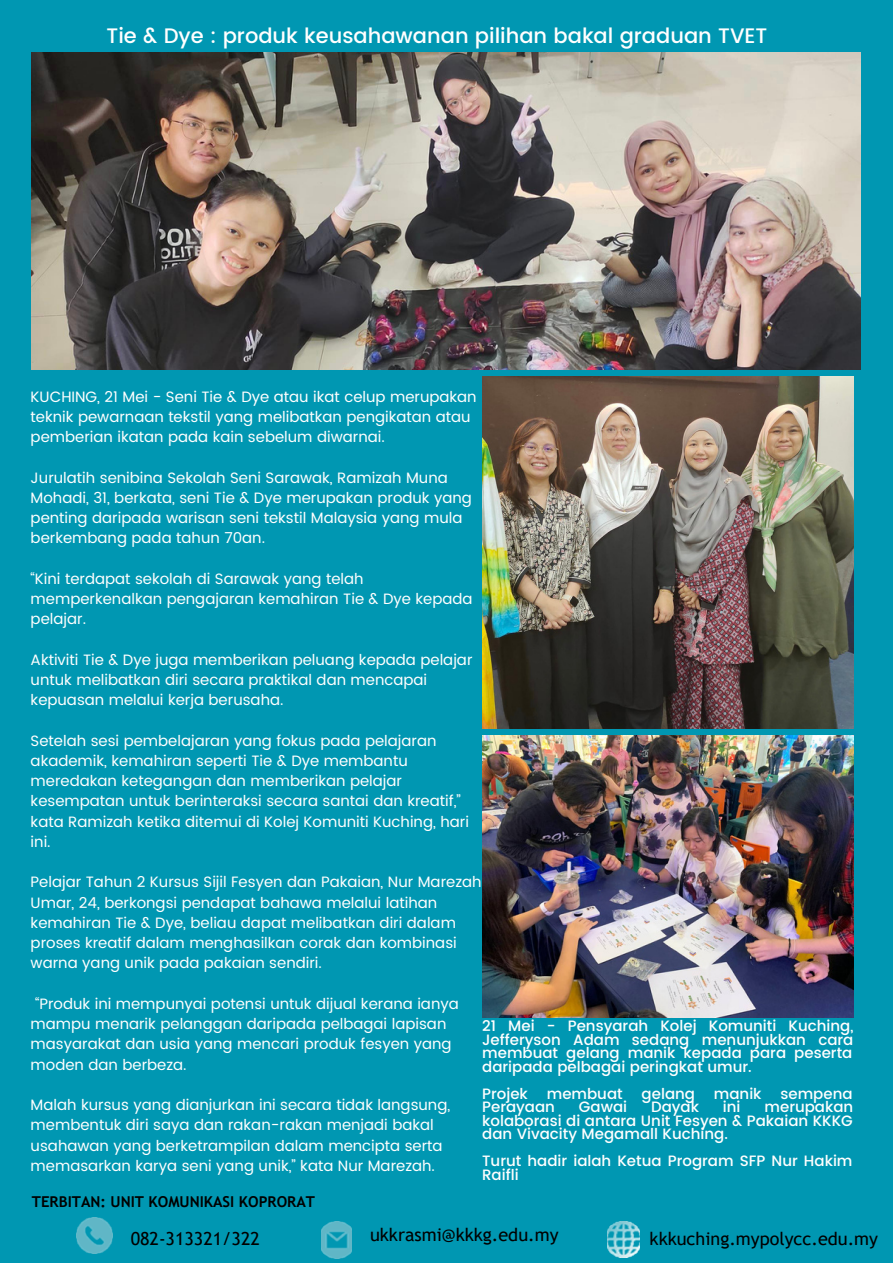
<style>
.page{position:relative;width:893px;height:1264px;background:#fff}
.page>*{position:absolute;margin:0;border:0;box-sizing:border-box;transform-origin:0 0}
.t1{font:500 21px "Poppins";color:#fff}
.t2{font:18px "Trebuchet MS";color:#000}
.t3{font:15px/20.2px "Poppins";color:#fff}
.t4{font:500 15px/13.5px "Poppins";color:#fff;text-align:justify}
.t5{font:700 15px "Trebuchet MS";color:#000}
</style>
<div class="page">
<div style="left:0;top:0;width:892px;height:1262px;background:#0097b2"></div>
<img style="left:32px;top:52px;width:828px;height:317px">
<img style="left:321px;top:1221px;width:30px;height:37px">
<img style="left:76px;top:1217px;width:36px;height:36px">
<img style="left:607px;top:1221px;width:32px;height:36px">
<img style="left:482px;top:376px;width:371px;height:352px">
<img style="left:482px;top:735px;width:371px;height:282px">
<p class="t1" style="left:106px;top:24px;width:662px">Tie &amp; Dye : produk keusahawanan pilihan bakal graduan TVET</p>
<p class="t3" style="left:31px;top:386px;width:447px">KUCHING, 21 Mei - Seni Tie &amp; Dye atau ikat celup merupakan teknik pewarnaan tekstil yang melibatkan pengikatan atau pemberian ikatan pada kain sebelum diwarnai.</p>
<p class="t3" style="left:31px;top:467px;width:443px">Jurulatih senibina Sekolah Seni Sarawak, Ramizah Muna Mohadi, 31, berkata, seni Tie &amp; Dye merupakan produk yang penting daripada warisan seni tekstil Malaysia yang mula berkembang pada tahun 70an.</p>
<p class="t3" style="left:31px;top:568px;width:443px">“Kini terdapat sekolah di Sarawak yang telah memperkenalkan pengajaran kemahiran Tie &amp; Dye kepada pelajar.</p>
<p class="t3" style="left:31px;top:649px;width:443px">Aktiviti Tie &amp; Dye juga memberikan peluang kepada pelajar untuk melibatkan diri secara praktikal dan mencapai kepuasan melalui kerja berusaha.</p>
<p class="t3" style="left:31px;top:730px;width:440px">Setelah sesi pembelajaran yang fokus pada pelajaran akademik, kemahiran seperti Tie &amp; Dye membantu meredakan ketegangan dan memberikan pelajar kesempatan untuk berinteraksi secara santai dan kreatif,” kata Ramizah ketika ditemui di Kolej Komuniti Kuching, hari ini.</p>
<p class="t3" style="left:31px;top:872px;width:452px">Pelajar Tahun 2 Kursus Sijil Fesyen dan Pakaian, Nur Marezah Umar, 24, berkongsi pendapat bahawa melalui latihan kemahiran Tie &amp; Dye, beliau dapat melibatkan diri dalam proses kreatif dalam menghasilkan corak dan kombinasi warna yang unik pada pakaian sendiri.</p>
<p class="t3" style="left:31px;top:993px;width:429px">“Produk ini mempunyai potensi untuk dijual kerana ianya mampu menarik pelanggan daripada pelbagai lapisan masyarakat dan usia yang mencari produk fesyen yang moden dan berbeza.</p>
<p class="t3" style="left:31px;top:1094px;width:421px">Malah kursus yang dianjurkan ini secara tidak langsung, membentuk diri saya dan rakan-rakan menjadi bakal usahawan yang berketrampilan dalam mencipta serta memasarkan karya seni yang unik,” kata Nur Marezah.</p>
<p class="t4" style="left:482px;top:1019px;width:373px">21 Mei - Pensyarah Kolej Komuniti Kuching, Jefferyson Adam sedang menunjukkan cara membuat gelang manik kepada para peserta daripada pelbagai peringkat umur.</p>
<p class="t4" style="left:482px;top:1086px;width:47px">Projek</p>
<p class="t4" style="left:546px;top:1086px;width:77px">membuat</p>
<p class="t4" style="left:641px;top:1086px;width:55px">gelang</p>
<p class="t4" style="left:713px;top:1086px;width:49px">manik</p>
<p class="t4" style="left:780px;top:1086px;width:74px">sempena</p>
<p class="t4" style="left:482px;top:1100px;width:74px">Perayaan</p>
<p class="t4" style="left:579px;top:1100px;width:50px">Gawai</p>
<p class="t4" style="left:651px;top:1100px;width:49px">Dayak</p>
<p class="t4" style="left:723px;top:1100px;width:19px">ini</p>
<p class="t4" style="left:482px;top:1100px;width:372px;text-indent:282px">merupakan kolaborasi di antara Unit Fesyen &amp; Pakaian KKKG dan Vivacity Megamall Kuching.</p>
<p class="t4" style="left:482px;top:1154px;width:372px">Turut hadir ialah Ketua Program SFP Nur Hakim<br>Raifli</p>
<p class="t5" style="left:32px;top:1193px;width:284px">TERBITAN: UNIT KOMUNIKASI KOPRORAT</p>
<p class="t2" style="left:131px;top:1228px;width:131px">082-313321/322</p>
<p class="t2" style="left:370px;top:1224px;width:190px">ukkrasmi@kkkg.edu.my</p>
<p class="t2" style="left:649px;top:1228px;width:230px">kkkuching.mypolycc.edu.my</p>
</div>
